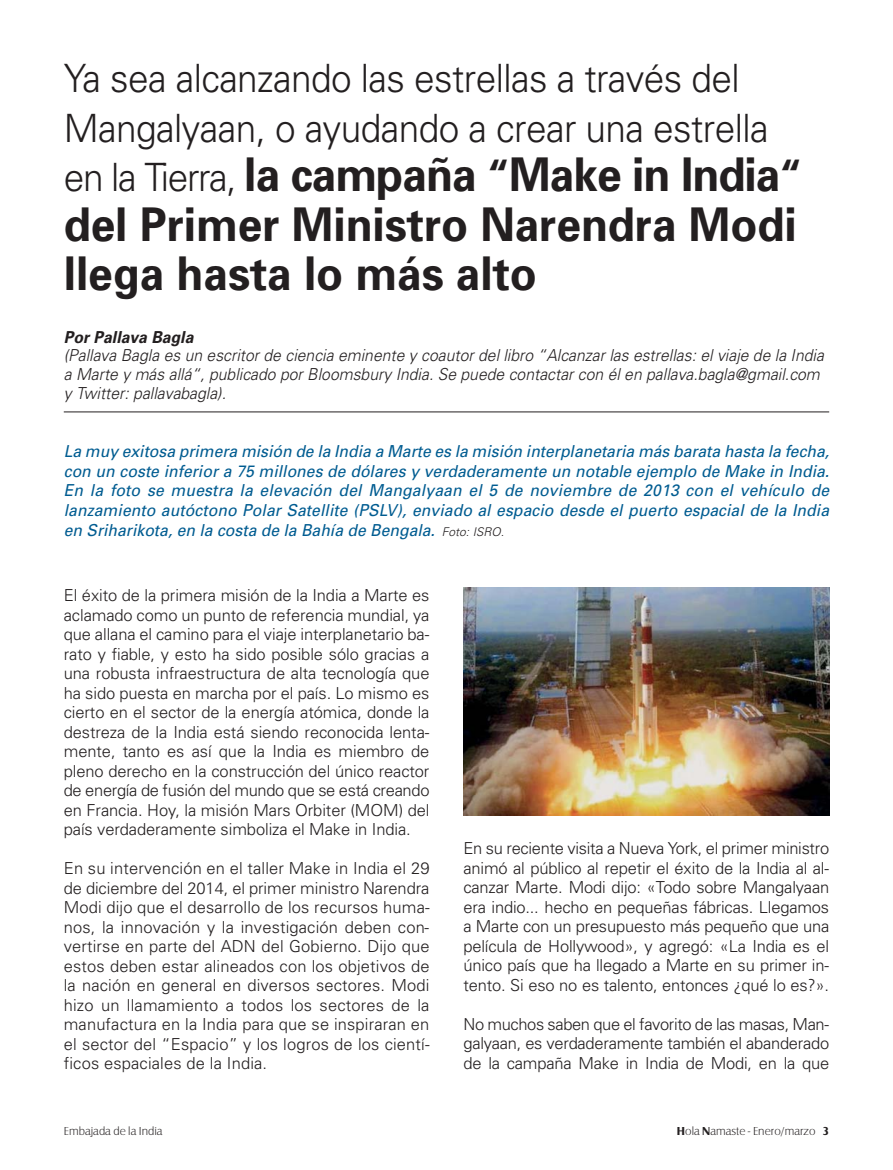
<style>
.page{position:relative;width:893px;height:1170px;background:#fff}
.page>*{position:absolute;margin:0;border:0;box-sizing:border-box;transform-origin:0 0}
.t1{font:700 46.5px/49.5px "Univers";color:#231f20;scale:.95 1}
.t2{font:300 39px/49.5px "Univers";letter-spacing:-.015em;color:#231f20;scale:.95 1}
.t3{font:300 16.5px/19.5px "Univers";letter-spacing:-.01em;color:#231f20;text-align:justify}
.t4{font:italic 16.5px/19.8px "Univers";letter-spacing:.005em;color:#005c91;text-align:justify;scale:.95 1}
.t5{font:italic 300 16.5px/18.8px "Univers";color:#231f20;scale:.95 1}
.t6{font:italic 700 16.5px "Univers";color:#231f20;scale:.95 1}
.t7{font:12px "Cstle";color:#231f20}
.s1{font-weight:300;font-size:39px}
.s2{font-size:43.5px}
.s3{font-weight:300;font-size:12px;color:#231f20}
.s4{font-family:"B Cstle"}
</style>
<div class="page">
<hr style="left:64px;top:411px;width:765px;height:1px;background:#231f20">
<img style="left:463px;top:587px;width:366px;height:228px">
<h2 class="t2" style="left:64px;top:57px;width:743px">Ya sea alcanzando las estrellas a través del<br>Mangalyaan, o ayudando a crear una estrella</h2>
<h1 class="t1" style="left:64px;top:154px;width:779px"><span class="s1">en la Tierra,</span> la campaña <span class="s2">“</span>Make in India<span class="s2">“ </span>del Primer Ministro Narendra Modi llega hasta lo más alto</h1>
<p class="t6" style="left:64px;top:330px;width:141px">Por Pallava Bagla</p>
<p class="t5" style="left:64px;top:347px;width:805px">(Pallava Bagla es un escritor de ciencia eminente y coautor del libro “Alcanzar las estrellas: el viaje de la India a Marte y más allá“, publicado por Bloomsbury India. Se puede contactar con él en pallava.bagla@gmail.com y Twitter: pallavabagla).</p>
<p class="t4" style="left:64px;top:442px;width:810px">La muy exitosa primera misión de la India a Marte es la misión interplanetaria más barata hasta la fecha, con un coste inferior a 75 millones de dólares y verdaderamente un notable ejemplo de Make in India.<br>En la foto se muestra la elevación del Mangalyaan el 5 de noviembre de 2013 con el vehículo de lanzamiento autóctono Polar Satellite (PSLV), enviado al espacio desde el puerto espacial de la India en Sriharikota, en la costa de la Bahía de Bengala. <span class="s3">Foto: ISRO.</span></p>
<p class="t3" style="left:64px;top:587px;width:367px">El éxito de la primera misión de la India a Marte es aclamado como un punto de referencia mundial, ya que allana el camino para el viaje interplanetario ba&shy;rato y fiable, y esto ha sido posible sólo gracias a una robusta infraestructura de alta tecnología que ha sido puesta en marcha por el país. Lo mismo es cierto en el sector de la energía atómica, donde la destreza de la India está siendo reconocida lenta&shy;mente, tanto es así que la India es miembro de pleno derecho en la construcción del único reactor de energía de fusión del mundo que se está creando en Francia. Hoy, la misión Mars Orbiter (MOM) del país verdaderamente simboliza el Make in India.</p>
<p class="t3" style="left:64px;top:860px;width:367px">En su intervención en el taller Make in India el 29 de diciembre del 2014, el primer ministro Narendra Modi dijo que el desarrollo de los recursos huma&shy;nos, la innovación y la investigación deben con&shy;vertirse en parte del ADN del Gobierno. Dijo que estos deben estar alineados con los objetivos de la nación en general en diversos sectores. Modi hizo un llamamiento a todos los sectores de la manufactura en la India para que se inspiraran en el sector del “Espacio” y los logros de los cientí&shy;ficos espaciales de la India.</p>
<p class="t3" style="left:463px;top:839px;width:367px">En su reciente visita a Nueva York, el primer ministro animó al público al repetir el éxito de la India al al&shy;canzar Marte. Modi dijo: «Todo sobre Mangalyaan era indio... hecho en pequeñas fábricas. Llegamos a Marte con un presupuesto más pequeño que una película de Hollywood», y agregó: «La India es el único país que ha llegado a Marte en su primer in&shy;tento. Si eso no es talento, entonces ¿qué lo es?».</p>
<p class="t3" style="left:463px;top:1015px;width:367px">No muchos saben que el favorito de las masas, Man&shy;galyaan, es verdaderamente también el abanderado de la campaña Make in India de Modi, en la que</p>
<p class="t7" style="left:64px;top:1126px;width:100px">Embajada de la India</p>
<p class="t7" style="left:677px;top:1126px;width:154px"><span class="s4">H</span>ola <span class="s4">N</span>amaste - Enero/marzo <span class="s4">3</span></p>
</div>
